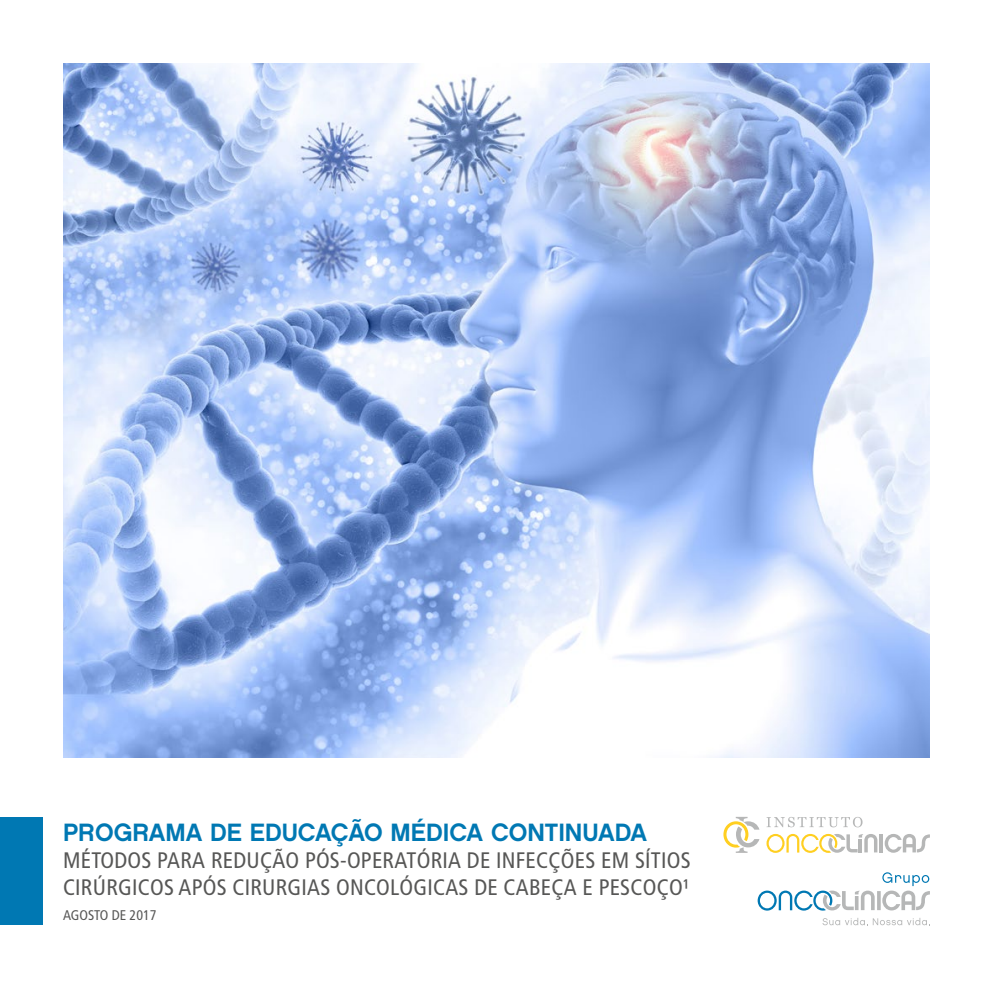
<style>
.page{position:relative;width:993px;height:993px;background:#fff}
.page>*{position:absolute;margin:0;border:0;box-sizing:border-box;transform-origin:0 0}
.t1{font:25.03px "Chalet New York Nineteen Eighty";color:#0078b3}
.t2{font:condensed 22.4px/26.9px "Frutiger";letter-spacing:.01em;color:#575756}
.t3{font:condensed 14px "Frutiger";color:#575756}
</style>
<div class="page">
<img style="left:63px;top:63px;width:866px;height:694px">
<div style="left:0;top:817px;width:42px;height:107px;background:#0078b3"></div>
<svg style="left:822px;top:918px;width:105px;height:6px"></svg>
<svg style="left:757px;top:872px;width:172px;height:38px"></svg>
<svg style="left:723px;top:816px;width:36px;height:36px"></svg>
<svg style="left:766px;top:817px;width:96px;height:10px"></svg>
<hr style="left:879px;top:834px;width:3px;height:18px;background:#b6b7b7">
<svg style="left:766px;top:833px;width:111px;height:19px"></svg>
<svg style="left:884px;top:834px;width:45px;height:18px"></svg>
<p class="t1" style="left:63px;top:816px;width:585px">PROGRAMA DE EDUCAÇÃO MÉDICA CONTINUADA</p>
<p class="t2" style="left:63px;top:846px;width:629px">MÉTODOS PARA REDUÇÃO PÓS-OPERATÓRIA DE INFECÇÕES EM SÍTIOS<br>CIRÚRGICOS APÓS CIRURGIAS ONCOLÓGICAS DE CABEÇA E PESCOÇO¹</p>
<p class="t3" style="left:63px;top:906px;width:95px">AGOSTO DE 2017</p>
</div>
